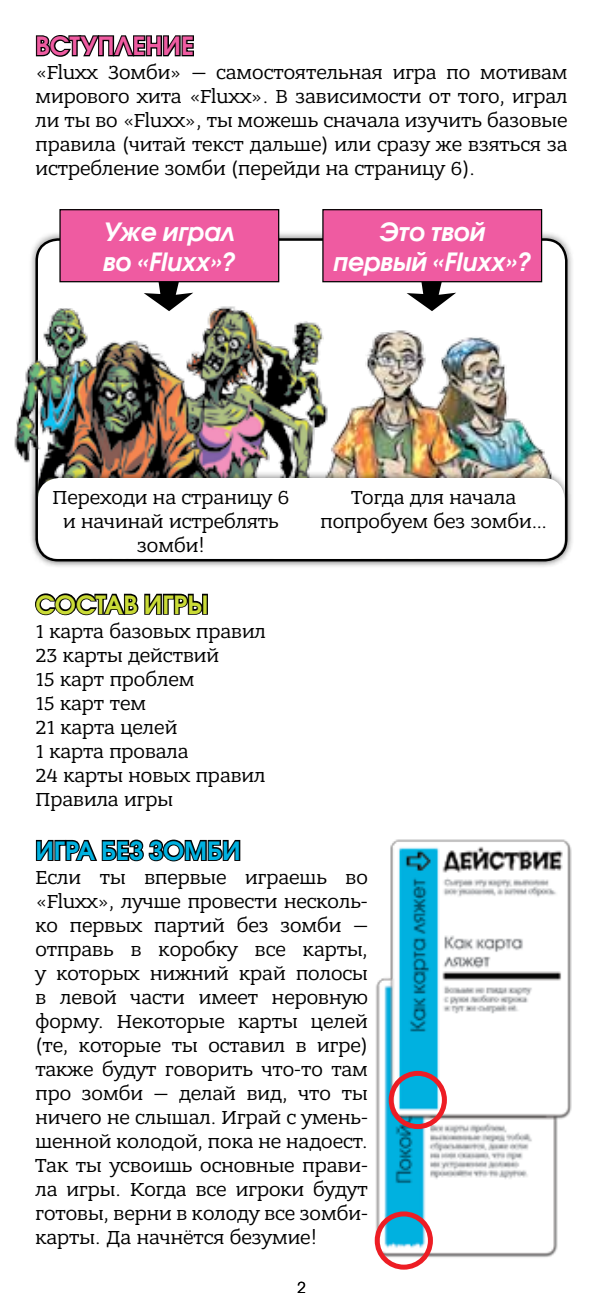
<style>
.page{position:relative;width:603px;height:1312px;background:#fff}
.page>*{position:absolute;margin:0;border:0;box-sizing:border-box;transform-origin:0 0}
.t1{font:italic 600 25px/30px "Avant Garde Gothic C";color:#fff;text-align:center}
.t2{font:600 25px "Avant Garde Gothic C";color:#00b1e0}
.t3{font:600 25px "Avant Garde Gothic C";color:#ef5ba1}
.t4{font:600 25px "Avant Garde Gothic C";color:#cadb37}
.t5{font:20px/24px "Bandera Pro";color:#000;text-align:justify}
.t6{font:15px "Avant Garde Gothic C";color:#000}
</style>
<div class="page">
<svg style="left:35px;top:35px;width:159px;height:22px"></svg>
<svg style="left:35px;top:839px;width:206px;height:23px"></svg>
<img style="left:420px;top:329px;width:152px;height:141px">
<img style="left:14px;top:254px;width:406px;height:216px">
<div style="left:30px;top:470px;width:542px;height:96px;background:#000;opacity:.5"></div>
<div style="left:38px;top:478px;width:526px;height:81px;background:#fff;border-radius:21px"></div>
<svg style="left:34px;top:481px;width:259px;height:135px"></svg>
<svg style="left:406px;top:282px;width:50px;height:29px"></svg>
<div style="left:323px;top:210px;width:218px;height:72px;background:#ef5ba1"></div>
<div style="left:322px;top:209px;width:220px;height:73px;border:1px solid #000"></div>
<svg style="left:144px;top:282px;width:49px;height:29px"></svg>
<div style="left:60px;top:210px;width:218px;height:72px;background:#ef5ba1"></div>
<div style="left:59px;top:209px;width:220px;height:73px;border:1px solid #000"></div>
<img style="left:375px;top:839px;width:197px;height:423px">
<div style="left:374px;top:1211px;width:58px;height:58px;border:5px solid #ed1d24;border-radius:50%"></div>
<div style="left:388px;top:1070px;width:58px;height:58px;border:5px solid #ed1d24;border-radius:50%"></div>
<p class="t3" style="left:35px;top:31px;width:160px">Вступление</p>
<p class="t5" style="left:35px;top:61px;width:533px">«Fluxx Зомби» — самостоятельная игра по мотивам мирового хита «Fluxx». В зависимости от того, играл ли ты во «Fluxx», ты можешь сначала изучить базовые правила (читай текст дальше) или сразу же взяться за истребление зомби (перейди на страницу 6).</p>
<p class="t1" style="left:103px;top:216px;width:134px;text-align:left">Уже играл во «Fluxx»?</p>
<p class="t1" style="left:333px;top:216px;width:199px">Это твой первый «Fluxx»?</p>
<p class="t5" style="left:52px;top:485px;width:238px;text-align:center">Переходи на страницу 6 и начинай истреблять зомби!</p>
<p class="t5" style="left:320px;top:485px;width:228px;text-align:center">Тогда для начала попробуем без зомби…</p>
<p class="t4" style="left:35px;top:589px;width:174px">Состав игры</p>
<p class="t5" style="left:35px;top:619px;width:232px;text-align:left">1 карта базовых правил<br>23 карты действий<br>15 карт проблем<br>15 карт тем<br>21 карта целей<br>1 карта провала<br>24 карты новых правил<br>Правила игры</p>
<p class="t2" style="left:35px;top:835px;width:207px">Игра без зомби</p>
<p class="t5" style="left:35px;top:865px;width:334px">Если ты впервые играешь во «Fluxx», лучше провести несколь&shy;ко первых партий без зомби — отправь в коробку все карты, у которых нижний край полосы в левой части имеет неровную форму. Некоторые карты целей (те, которые ты оставил в игре) также будут говорить что-то там про зомби — делай вид, что ты ничего не слышал. Играй с умень&shy;шенной колодой, пока не надоест.<br>Так ты усвоишь основные прави&shy;ла игры. Когда все игроки будут готовы, верни в колоду все зомби&shy;карты. Да начнётся безумие!</p>
<p class="t6" style="left:297px;top:1278px;width:10px">2</p>
</div>
